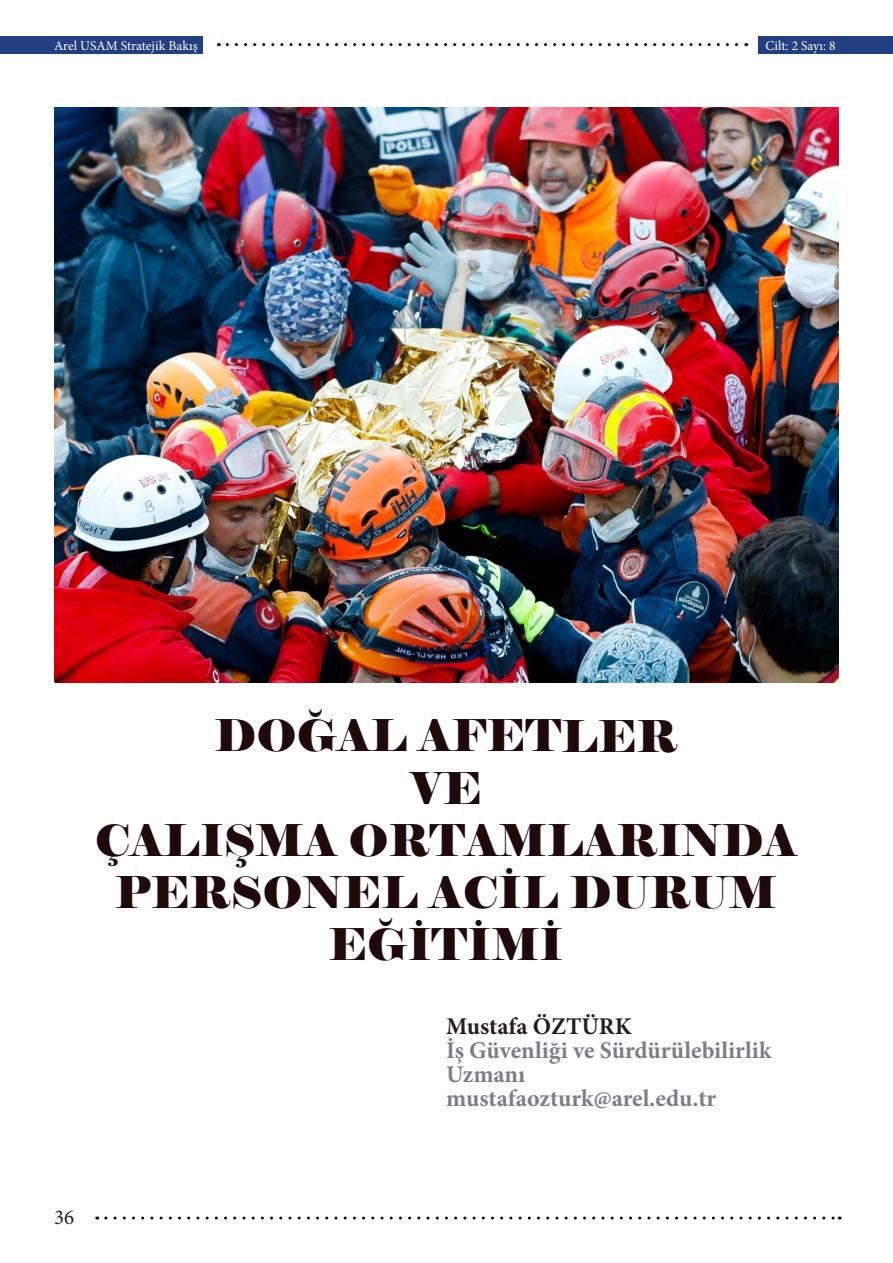
<style>
.page{position:relative;width:893px;height:1263px;background:#fff}
.page>*{position:absolute;margin:0;border:0;box-sizing:border-box;transform-origin:0 0}
.t1{font:43.5px/52.2px "Elephant";color:#1f090b;text-align:center}
.t2{font:700 24px "Minion Pro";color:#7c7e81}
.t3{font:700 24px "Minion Pro";color:#231f20}
.t4{font:21px "Minion Pro";color:#231f20}
.t5{font:13.5px "Minion Pro";color:#fff}
</style>
<div class="page">
<div style="left:0;top:36px;width:203px;height:18px;background:#213f81"></div>
<svg style="left:227px;top:43px;width:520px;height:3px"></svg>
<svg style="left:106px;top:1216px;width:734px;height:3px"></svg>
<div style="left:758px;top:36px;width:135px;height:18px;background:#213f81"></div>
<img style="left:54px;top:107px;width:785px;height:575px">
<p class="t5" style="left:54px;top:37px;width:145px">Arel USAM Stratejik Bakış</p>
<p class="t5" style="left:766px;top:37px;width:72px">Cilt: 2 Sayı: 8</p>
<p class="t1" style="left:214px;top:711px;width:465px">DOĞAL AFETLER</p>
<p class="t1" style="left:410px;top:763px;width:73px">VE</p>
<p class="t1" style="left:95px;top:815px;width:704px">ÇALIŞMA ORTAMLARINDA<br>PERSONEL ACİL DURUM<br>EĞİTİMİ</p>
<p class="t4" style="left:54px;top:1203px;width:22px">36</p>
<p class="t3" style="left:446px;top:1009px;width:185px">Mustafa ÖZTÜRK</p>
<p class="t2" style="left:446px;top:1033px;width:327px">İş Güvenliği ve Sürdürülebilirlik</p>
<p class="t2" style="left:446px;top:1057px;width:81px">Uzmanı</p>
<p class="t2" style="left:446px;top:1081px;width:272px">mustafaozturk@arel.edu.tr</p>
</div>
